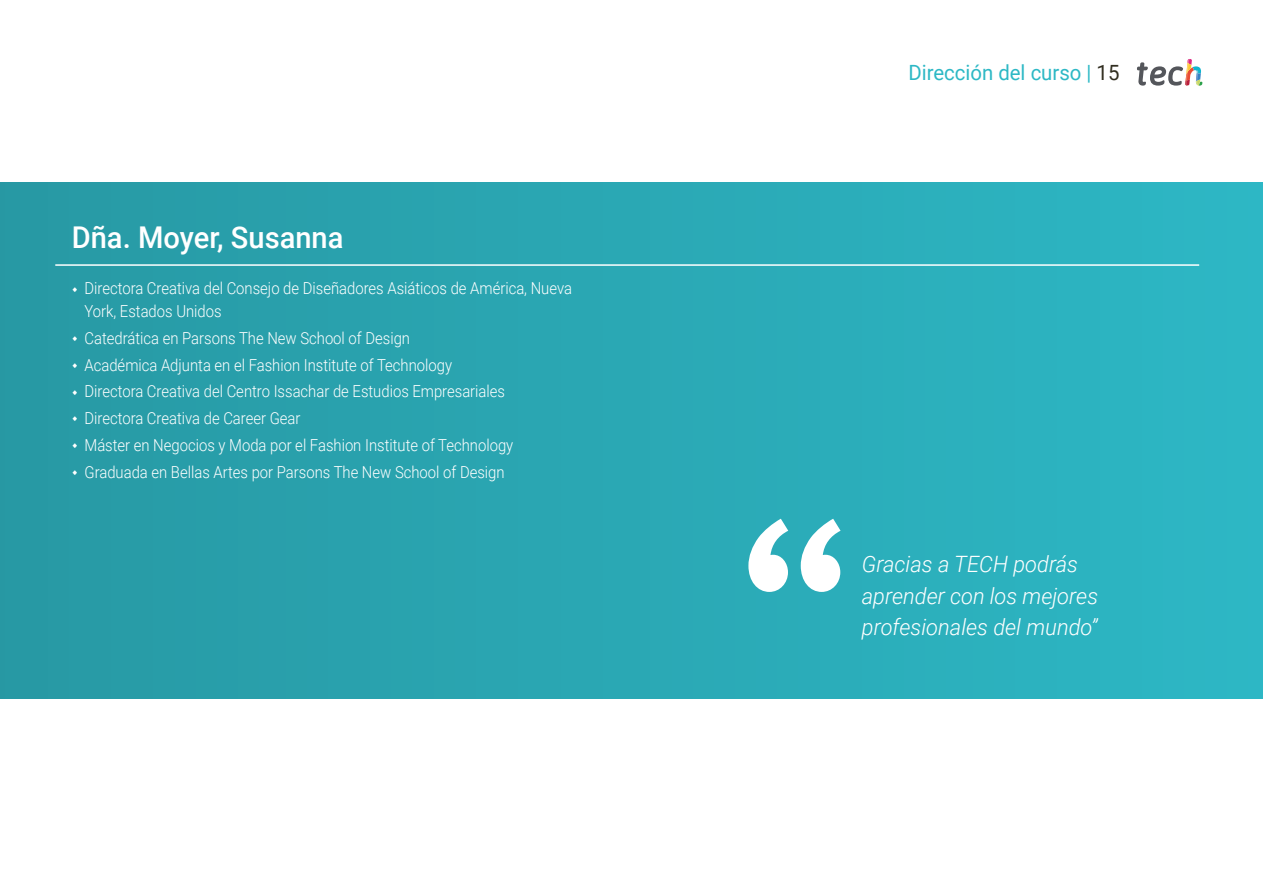
<style>
.page{position:relative;width:1263px;height:893px;background:#fff}
.page>*{position:absolute;margin:0;border:0;box-sizing:border-box;transform-origin:0 0}
.t1{font:500 30px "Roboto";color:#fff}
.t2{font:italic 300 22.5px/31.5px "Roboto";color:#fff}
.t3{font:21px "Roboto";color:#2db8c5}
.t4{font:300 16.5px/26.7px "Roboto";color:#fff;scale:.9 1}
.s1{color:#312e20}
</style>
<div class="page">
<div style="left:0;top:182px;width:1263px;height:516px;background:linear-gradient(to right,#2799a4,#2db7c5)"></div>
<svg style="left:748px;top:519px;width:92px;height:73px"></svg>
<hr style="left:55px;top:264px;width:1144px;height:2px;background:#fff">
<svg style="left:1137px;top:59px;width:65px;height:27px"></svg>
<svg style="left:73px;top:287px;width:4px;height:5px"></svg>
<svg style="left:73px;top:336px;width:4px;height:5px"></svg>
<svg style="left:73px;top:363px;width:4px;height:5px"></svg>
<svg style="left:73px;top:390px;width:4px;height:5px"></svg>
<svg style="left:73px;top:416px;width:4px;height:5px"></svg>
<svg style="left:73px;top:443px;width:4px;height:5px"></svg>
<svg style="left:73px;top:470px;width:4px;height:5px"></svg>
<h1 class="t1" style="left:72px;top:216px;width:273px">Dña. Moyer, Susanna</h1>
<p class="t4" style="left:85px;top:277px;width:543px;line-height:22.5px">Directora Creativa del Consejo de Diseñadores Asiáticos de América, Nueva<br>York, Estados Unidos</p>
<p class="t4" style="left:85px;top:324px;width:478px">Catedrática en Parsons The New School of Design<br>Académica Adjunta en el Fashion Institute of Technology Directora Creativa del Centro Issachar de Estudios Empresariales Directora Creativa de Career Gear<br>Máster en Negocios y Moda por el Fashion Institute of Technology Graduada en Bellas Artes por Parsons The New School of Design</p>
<p class="t3" style="left:908px;top:57px;width:213px">Dirección del curso | <span class="s1">15</span></p>
<h2 class="t2" style="left:862px;top:548px;width:238px">Gracias a TECH podrás aprender con los mejores profesionales del mundo”</h2>
</div>
